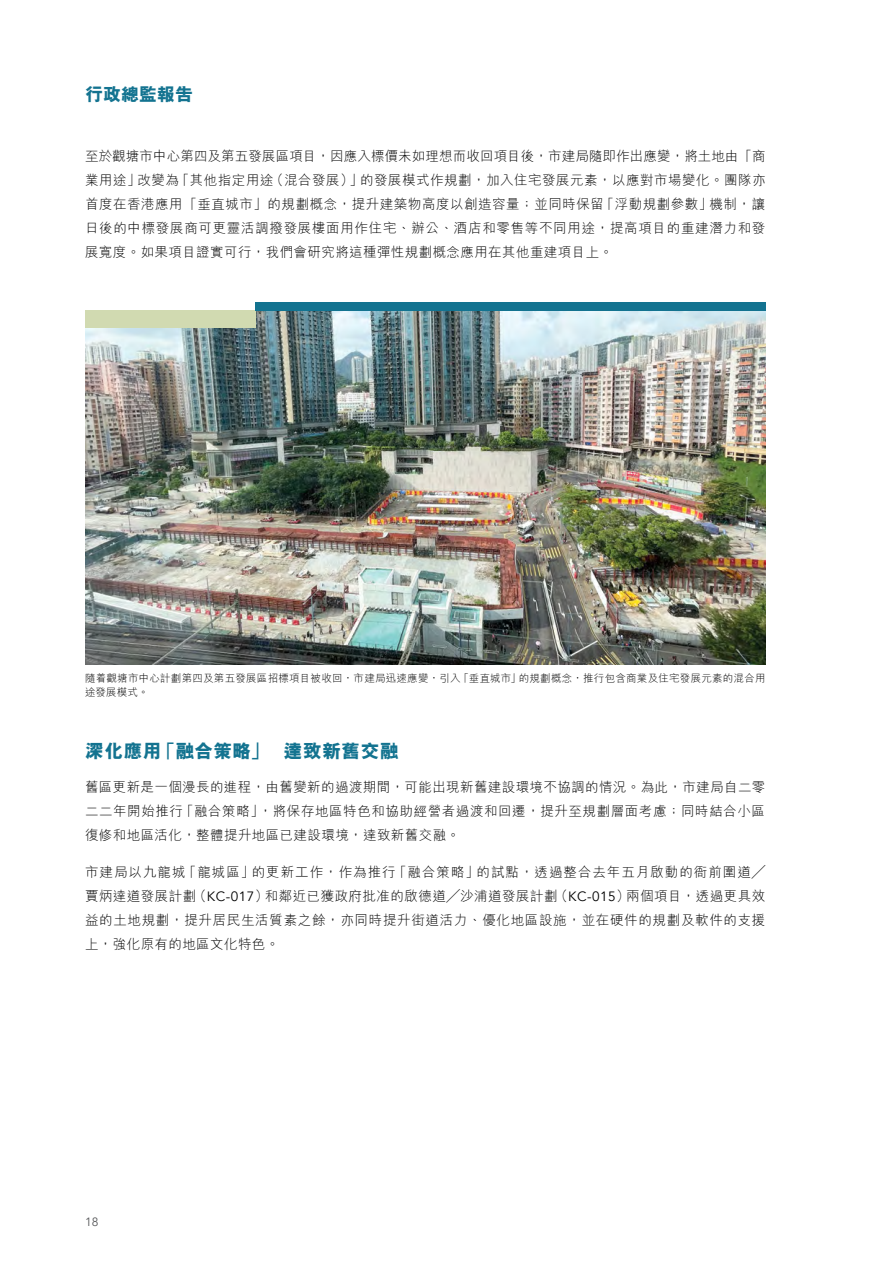
<style>
.page{position:relative;width:893px;height:1263px;background:#fff}
.page>*{position:absolute;margin:0;border:0;box-sizing:border-box;transform-origin:0 0}
.t1{font:800 18.75px "M Hei HK";letter-spacing:.03em;color:#137390}
.t2{font:800 18px "M Hei HK";color:#137390}
.t3{font:300 13.5px/24px "M Hei HK";letter-spacing:.03em;color:#000;text-align:justify}
.t4{font:12px "Avenir";color:#58595b}
.t5{font:300 10.5px/13.5px "M Hei HK";letter-spacing:.025em;color:#000}
.s1{font-family:"Avenir";font-weight:400}
</style>
<div class="page">
<img style="left:85px;top:310px;width:680px;height:354px">
<div style="left:85px;top:310px;width:170px;height:17px;background:#d1dab1"></div>
<div style="left:255px;top:302px;width:510px;height:8px;background:#137390"></div>
<h2 class="t2" style="left:85px;top:82px;width:109px">行政總監報告</h2>
<p class="t3" style="left:85px;top:143px;width:682px">至於觀塘市中心第四及第五發展區項目，因應入標價未如理想而收回項目後，市建局隨即作出應變，將土地由「商業用途」改變為「其他指定用途（混合發展）」的發展模式作規劃，加入住宅發展元素，以應對市場變化。團隊亦首度在香港應用「垂直城市」的規劃概念，提升建築物高度以創造容量；並同時保留「浮動規劃參數」機制，讓日後的中標發展商可更靈活調撥發展樓面用作住宅、辦公、酒店和零售等不同用途，提高項目的重建潛力和發展寬度。如果項目證實可行，我們會研究將這種彈性規劃概念應用在其他重建項目上。</p>
<p class="t5" style="left:85px;top:671px;width:682px">隨着觀塘市中心計劃第四及第五發展區招標項目被收回，市建局迅速應變，引入「垂直城市」的規劃概念，推行包含商業及住宅發展元素的混合用途發展模式。</p>
<h1 class="t1" style="left:85px;top:738px;width:315px">深化應用「融合策略」 達致新舊交融</h1>
<p class="t3" style="left:85px;top:775px;width:682px">舊區更新是一個漫長的進程，由舊變新的過渡期間，可能出現新舊建設環境不協調的情況。為此，市建局自二零二二年開始推行「融合策略」，將保存地區特色和協助經營者過渡和回遷，提升至規劃層面考慮；同時結合小區復修和地區活化，整體提升地區已建設環境，達致新舊交融。</p>
<p class="t3" style="left:85px;top:859px;width:682px">市建局以九龍城「龍城區」的更新工作，作為推行「融合策略」的試點，透過整合去年五月啟動的衙前圍道╱賈炳達道發展計劃（<span class="s1">KC-017</span>）和鄰近已獲政府批准的啟德道╱沙浦道發展計劃（<span class="s1">KC-015</span>）兩個項目，透過更具效益的土地規劃，提升居民生活質素之餘，亦同時提升街道活力、優化地區設施，並在硬件的規劃及軟件的支援上，強化原有的地區文化特色。</p>
<p class="t4" style="left:85px;top:1214px;width:15px">18</p>
</div>
